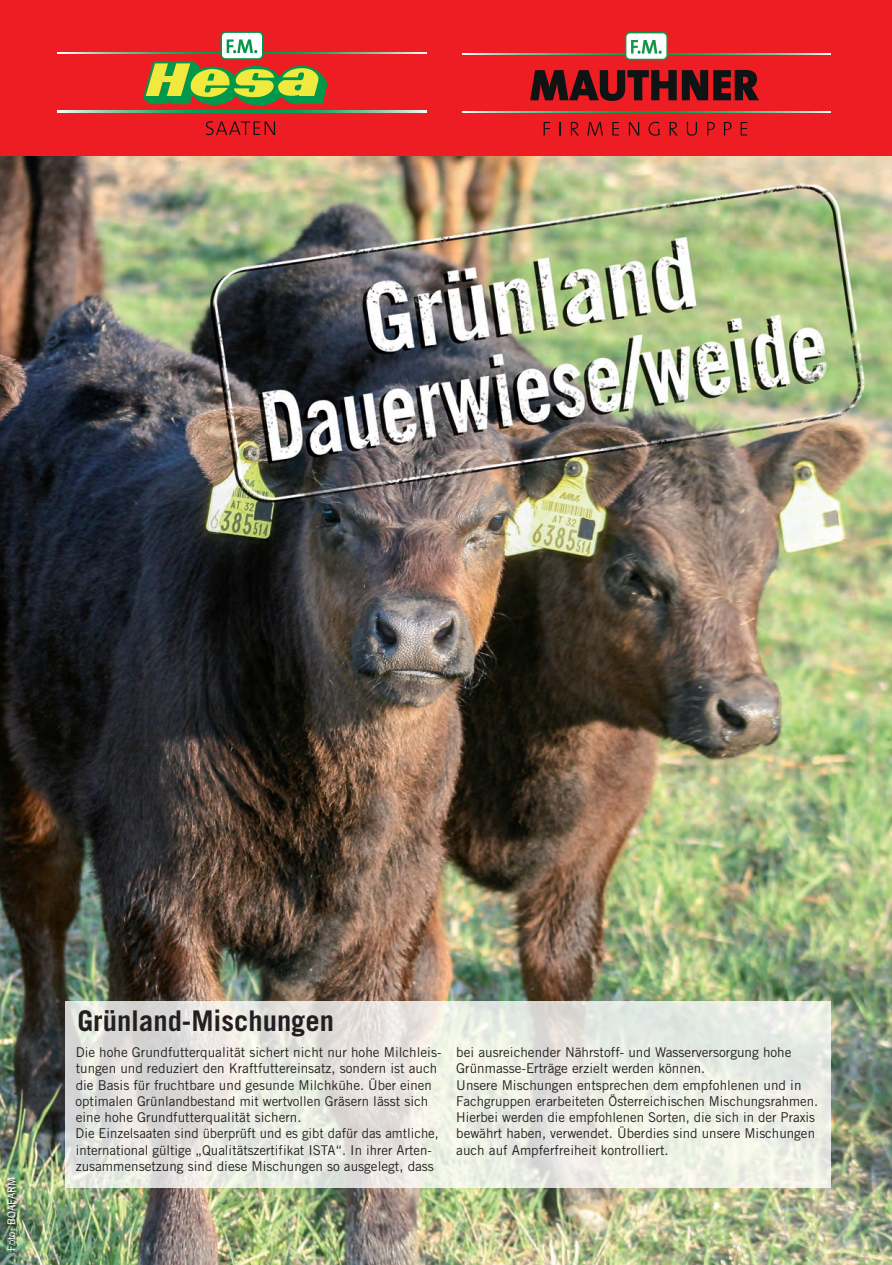
<style>
.page{position:relative;width:892px;height:1265px;background:#fff}
.page>*{position:absolute;margin:0;border:0;box-sizing:border-box;transform-origin:0 0}
.t1{font:700 28.5px "Trade Gothic";color:#231f20}
.t2{font:13.5px/16.2px "Trade Gothic";color:#231f20}
.t3{font:10.5px "Trade Gothic";color:#fff}
</style>
<div class="page">
<img style="left:0;top:155px;width:891px;height:1109px">
<div style="left:65px;top:1000px;width:765px;height:187px;background:#fff;opacity:.8"></div>
<div style="left:0;top:0;width:891px;height:155px;background:#ee1d23"></div>
<svg style="left:206px;top:121px;width:69px;height:14px"></svg>
<svg style="left:58px;top:52px;width:368px;height:2px"></svg>
<svg style="left:58px;top:111px;width:368px;height:1px"></svg>
<svg style="left:143px;top:31px;width:184px;height:75px"></svg>
<svg style="left:543px;top:122px;width:7px;height:13px"></svg>
<svg style="left:559px;top:122px;width:1px;height:13px"></svg>
<svg style="left:570px;top:122px;width:9px;height:13px"></svg>
<svg style="left:587px;top:122px;width:15px;height:13px"></svg>
<svg style="left:612px;top:122px;width:7px;height:13px"></svg>
<svg style="left:628px;top:122px;width:11px;height:13px"></svg>
<svg style="left:648px;top:122px;width:11px;height:14px"></svg>
<svg style="left:669px;top:122px;width:8px;height:13px"></svg>
<svg style="left:686px;top:122px;width:11px;height:14px"></svg>
<svg style="left:707px;top:122px;width:7px;height:13px"></svg>
<svg style="left:723px;top:122px;width:8px;height:13px"></svg>
<svg style="left:740px;top:122px;width:7px;height:13px"></svg>
<svg style="left:530px;top:70px;width:229px;height:31px"></svg>
<svg style="left:462px;top:53px;width:368px;height:1px"></svg>
<svg style="left:462px;top:111px;width:368px;height:1px"></svg>
<svg style="left:624px;top:32px;width:44px;height:28px"></svg>
<img style="left:0;top:1151px;width:69px;height:106px">
<p class="t3" style="left:8px;top:1250px;width:75px;rotate:-90deg">Foto: BOAFARM</p>
<p class="t1" style="left:77px;top:1010px;width:258px">Grünland-Mischungen</p>
<p class="t2" style="left:76px;top:1045px;width:367px">Die hohe Grundfutterqualität sichert nicht nur hohe Milchleis&shy;tungen und reduziert den Kraftfuttereinsatz, sondern ist auch die Basis für fruchtbare und gesunde Milchkühe. Über einen optimalen Grünlandbestand mit wertvollen Gräsern lässt sich eine hohe Grundfutterqualität sichern.</p>
<p class="t2" style="left:76px;top:1126px;width:364px">Die Einzelsaaten sind überprüft und es gibt dafür das amtliche, international gültige „Qualitätszertifikat ISTA“. In ihrer Arten&shy;zusammensetzung sind diese Mischungen so ausgelegt, dass</p>
<p class="t2" style="left:456px;top:1045px;width:337px">bei ausreichender Nährstoff- und Wasserversorgung hohe<br>Grünmasse-Erträge erzielt werden können.</p>
<p class="t2" style="left:456px;top:1077px;width:363px">Unsere Mischungen entsprechen dem empfohlenen und in Fachgruppen erarbeiteten Österreichischen Mischungsrahmen.<br>Hierbei werden die empfohlenen Sorten, die sich in der Praxis bewährt haben, verwendet. Überdies sind unsere Mischungen auch auf Ampferfreiheit kontrolliert.</p>
</div>
